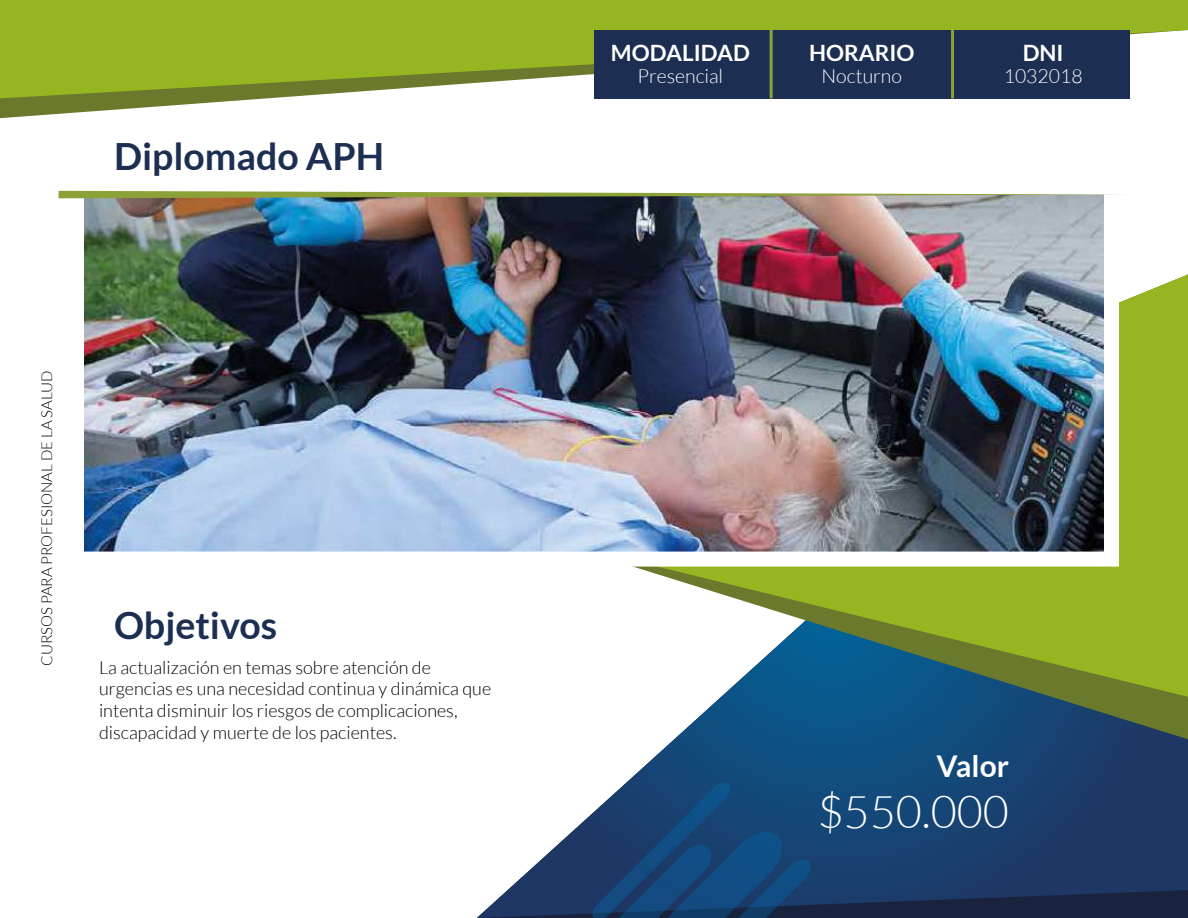
<style>
.page{position:relative;width:1188px;height:918px;background:#fff}
.page>*{position:absolute;margin:0;border:0;box-sizing:border-box;transform-origin:0 0}
.t1{font:300 45px "Lato";color:#fff}
.t2{font:700 37.5px "Lato";color:#1c2e52}
.t3{font:700 30px "Lato";color:#fff}
.t4{font:700 22.5px "Lato";color:#fff}
.t5{font:300 19.5px "Lato";color:#fff}
.t6{font:300 18px/21.6px "Lato";color:#000}
.t7{font:300 15px "Lato";color:#000}
</style>
<div class="page">
<svg style="left:477px;top:739px;width:711px;height:179px"></svg>
<svg style="left:0;top:98px;width:1130px;height:20px"></svg>
<svg style="left:0;top:0;width:1188px;height:98px;background:#9bb837"></svg>
<div style="left:594px;top:30px;width:177px;height:68px;background:#1c2e52"></div>
<div style="left:771px;top:30px;width:182px;height:68px;background:#1c2e52"></div>
<div style="left:953px;top:30px;width:177px;height:68px;background:#1c2e52"></div>
<hr style="left:951px;top:30px;width:3px;height:68px;background:#8da139">
<hr style="left:770px;top:30px;width:3px;height:68px;background:#8da139">
<svg style="left:674px;top:697px;width:514px;height:42px;background:#265b79"></svg>
<svg style="left:634px;top:274px;width:554px;height:423px;fill:#95b621"></svg>
<img style="left:69px;top:190px;width:1050px;height:377px">
<svg style="left:59px;top:191px;width:1063px;height:7px"></svg>
<svg style="left:571px;top:782px;width:240px;height:136px;background:#214c7a"></svg>
<h2 class="t2" style="left:114px;top:135px;width:272px">Diplomado APH</h2>
<p class="t7" style="left:39px;top:666px;width:297px;rotate:-90deg">CURSOS PARA PROFESIONAL DE LA SALUD</p>
<h2 class="t2" style="left:114px;top:604px;width:165px">Objetivos</h2>
<p class="t6" style="left:99px;top:657px;width:394px">La actualización en temas sobre atención de urgencias es una necesidad continua y dinámica que intenta disminuir los riesgos de complicaciones, discapacidad y muerte de los pacientes.</p>
<p class="t4" style="left:611px;top:40px;width:140px">MODALIDAD</p>
<p class="t5" style="left:638px;top:66px;width:87px">Presencial</p>
<p class="t4" style="left:809px;top:40px;width:107px">HORARIO</p>
<p class="t5" style="left:822px;top:66px;width:82px">Nocturno</p>
<p class="t4" style="left:1023px;top:40px;width:42px">DNI</p>
<p class="t5" style="left:1004px;top:66px;width:81px">1032018</p>
<h3 class="t3" style="left:936px;top:749px;width:74px">Valor</h3>
<h1 class="t1" style="left:817px;top:788px;width:193px">$550.000</h1>
</div>
